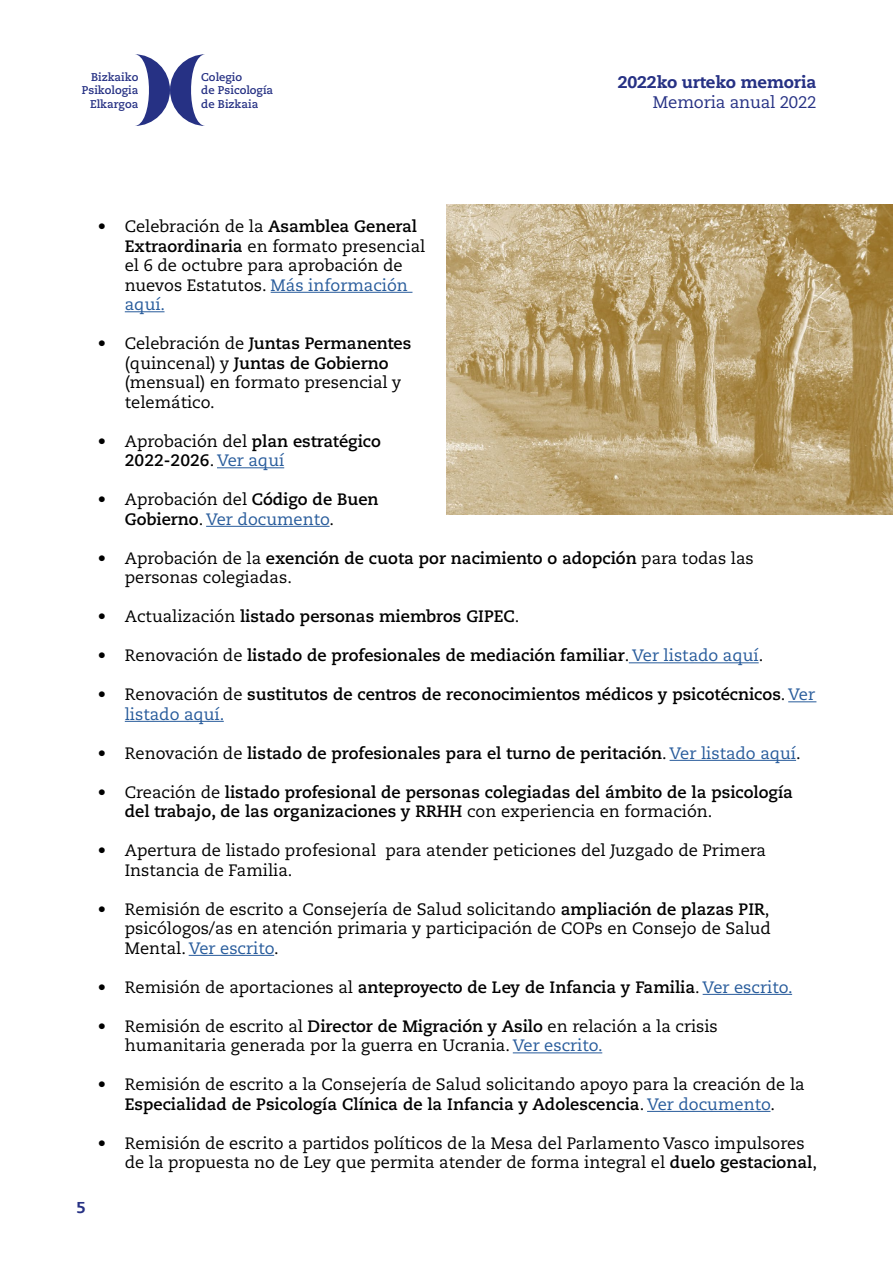
<style>
.page{position:relative;width:893px;height:1263px;background:#fff}
.page>*{position:absolute;margin:0;border:0;box-sizing:border-box;transform-origin:0 0}
.t1{font:800 16.8px "Caecilia LT Pro 85";letter-spacing:-.01em;color:#263184}
.t2{font:16.8px "Caecilia LT Pro 55 Roman";letter-spacing:-.01em;color:#263184}
.t3{font:16.5px/19.5px "Caecilia LT Pro 55 Roman";color:#000}
.t4{font:700 16.5px/19.5px "Caecilia LT Pro 75";color:#000}
.t5{font:16.5px "Caecilia LT Pro 55 Roman";color:#275b9b}
.t6{font:800 15.75px "Caecilia LT Pro 85";color:#263184}
.t7{font:700 11.25px/13.5px "Caecilia LT Pro 75";color:#263184;text-align:right}
.s1{font-family:"Caecilia LT Pro 75";font-weight:700}
.s2{color:#275b9b}
.s3{font-family:"Caecilia LT Pro 55 Roman";font-weight:400}
.s4{font-family:"Caecilia LT Pro 55 Roman";font-weight:400;color:#275b9b}
</style>
<div class="page">
<svg style="left:135px;top:54px;width:70px;height:72px"></svg>
<hr style="left:271px;top:292px;width:141px;height:1px;background:#275b9b">
<hr style="left:125px;top:311px;width:40px;height:1px;background:#275b9b">
<hr style="left:217px;top:467px;width:67px;height:1px;background:#275b9b">
<hr style="left:206px;top:526px;width:124px;height:1px;background:#275b9b">
<hr style="left:629px;top:662px;width:130px;height:1px;background:#275b9b">
<svg style="left:788px;top:701px;width:28px;height:1px"></svg>
<hr style="left:125px;top:721px;width:99px;height:1px;background:#275b9b">
<hr style="left:670px;top:760px;width:126px;height:1px;background:#275b9b">
<hr style="left:189px;top:955px;width:85px;height:1px;background:#275b9b">
<hr style="left:703px;top:994px;width:89px;height:1px;background:#275b9b">
<hr style="left:513px;top:1052px;width:89px;height:1px;background:#275b9b">
<hr style="left:647px;top:1111px;width:123px;height:1px;background:#275b9b">
<img style="left:446px;top:204px;width:447px;height:310px">
<p class="t7" style="left:82px;top:70px;width:58px">Bizkaiko<br>Psikologia<br>Elkargoa</p>
<p class="t7" style="left:201px;top:70px;width:73px;text-align:left">Colegio<br>de Psicología de Bizkaia</p>
<p class="t1" style="left:618px;top:71px;width:200px">2022ko urteko memoria</p>
<p class="t2" style="left:653px;top:91px;width:165px">Memoria anual 2022</p>
<p class="t6" style="left:77px;top:1197px;width:11px">5</p>
<p class="t3" style="left:125px;top:216px;width:302px;text-indent:-27px">• Celebración de la <span class="s1">Asamblea General<br>Extraordinaria</span> en formato presencial el 6 de octubre para aprobación de nuevos Estatutos. <span class="s2">Más información aquí.</span></p>
<p class="t4" style="left:98px;top:333px;width:315px;text-align:center"><span class="s3">• Celebración de</span> Juntas Permanentes <span class="s3">(quincenal) y</span> Juntas de Gobierno</p>
<p class="t3" style="left:125px;top:372px;width:278px">(mensual) en formato presencial y telemático.</p>
<p class="t4" style="left:125px;top:431px;width:258px;text-indent:-27px"><span class="s3">• Aprobación del</span> plan estratégico<br>2022-2026<span class="s3">.</span> <span class="s4">Ver aquí</span></p>
<p class="t4" style="left:125px;top:489px;width:255px;text-indent:-27px"><span class="s3">• Aprobación del</span> Código de Buen<br>Gobierno<span class="s3">.</span> <span class="s4">Ver documento</span><span class="s3">.</span></p>
<p class="t4" style="left:98px;top:548px;width:657px"><span class="s3">• Aprobación de la</span> exención de cuota por nacimiento o adopción <span class="s3">para todas las</span></p>
<p class="t3" style="left:125px;top:567px;width:169px">personas colegiadas.</p>
<p class="t4" style="left:98px;top:606px;width:423px"><span class="s3">• Actualización</span> listado personas miembros GIPEC<span class="s3">.</span></p>
<p class="t4" style="left:98px;top:645px;width:667px"><span class="s3">• Renovación de</span> listado de profesionales de mediación familiar<span class="s3">.</span> <span class="s4">Ver listado aquí</span><span class="s3">.</span></p>
<p class="t4" style="left:98px;top:684px;width:719px"><span class="s3">• Renovación de</span> sustitutos de centros de reconocimientos médicos y psicotécnicos<span class="s3">.</span> <span class="s4">Ver</span></p>
<p class="t5" style="left:125px;top:703px;width:101px">listado aquí.</p>
<p class="t4" style="left:98px;top:743px;width:704px"><span class="s3">• Renovación de</span> listado de profesionales para el turno de peritación<span class="s3">.</span> <span class="s4">Ver listado aquí</span><span class="s3">.</span></p>
<p class="t4" style="left:125px;top:782px;width:670px;text-indent:-27px"><span class="s3">• Creación de</span> listado profesional de personas colegiadas del ámbito de la psicología del trabajo, de las organizaciones y RRHH <span class="s3">con experiencia en formación.</span></p>
<p class="t3" style="left:125px;top:840px;width:643px;text-indent:-27px">• Apertura de listado profesional para atender peticiones del Juzgado de Primera<br>Instancia de Familia.</p>
<p class="t3" style="left:125px;top:899px;width:648px;text-align:justify;text-indent:-27px">• Remisión de escrito a Consejería de Salud solicitando <span class="s1">ampliación de plazas PIR</span>, psicólogos/as en atención primaria y participación de COPs en Consejo de Salud Mental. <span class="s2">Ver escrito</span>.</p>
<p class="t4" style="left:98px;top:977px;width:696px"><span class="s3">• Remisión de aportaciones al</span> anteproyecto de Ley de Infancia y Familia<span class="s3">.</span> <span class="s4">Ver escrito.</span></p>
<p class="t3" style="left:125px;top:1016px;width:595px;text-indent:-27px">• Remisión de escrito al <span class="s1">Director de Migración y Asilo</span> en relación a la crisis humanitaria generada por la guerra en Ucrania. <span class="s2">Ver escrito.</span></p>
<p class="t3" style="left:98px;top:1074px;width:708px">• Remisión de escrito a la Consejería de Salud solicitando apoyo para la creación de la</p>
<p class="t4" style="left:125px;top:1094px;width:652px">Especialidad de Psicología Clínica de la Infancia y Adolescencia<span class="s3">.</span> <span class="s4">Ver documento</span><span class="s3">.</span></p>
<p class="t3" style="left:125px;top:1133px;width:694px;text-indent:-27px">• Remisión de escrito a partidos políticos de la Mesa del Parlamento Vasco impulsores de la propuesta no de Ley que permita atender de forma integral el <span class="s1">duelo gestacional</span>,</p>
</div>
